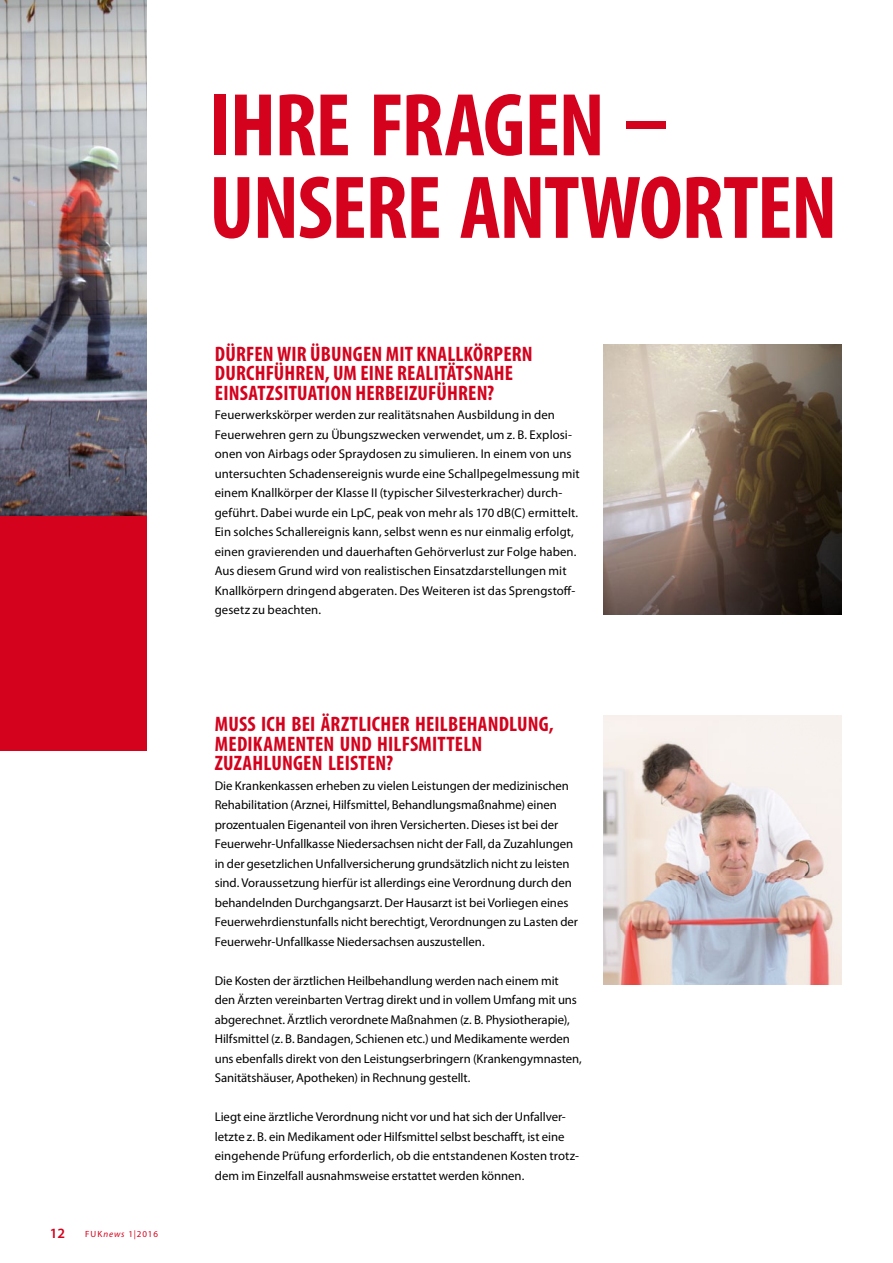
<style>
.page{position:relative;width:893px;height:1263px;background:#fff}
.page>*{position:absolute;margin:0;border:0;box-sizing:border-box;transform-origin:0 0}
.t1{font:700 condensed 90px/82.5px "Myriad Pro";letter-spacing:-.015em;color:#d4021d}
.t2{font:700 condensed 21px/19.5px "Myriad Pro";letter-spacing:.01em;color:#d4021d}
.t3{font:600 14.25px "Myriad Pro";color:#d4021d}
.t4{font:12.75px/19.5px "Myriad Pro";color:#000}
.t5{font:9px "Myriad Pro";letter-spacing:.11em;color:#d4021d}
.s1{font-style:italic}
</style>
<div class="page">
<img style="left:0;top:0;width:147px;height:517px">
<div style="left:0;top:517px;width:147px;height:234px;background:#d4021d"></div>
<img style="left:604px;top:345px;width:238px;height:269px">
<img style="left:604px;top:715px;width:238px;height:270px">
<p class="t3" style="left:50px;top:1224px;width:17px">12</p>
<p class="t5" style="left:85px;top:1228px;width:74px">FUK<span class="s1">news</span> 1|2016</p>
<h1 class="t1" style="left:209px;top:82px;width:630px">IHRE FRAGEN –<br>UNSERE ANTWORTEN</h1>
<h2 class="t2" style="left:215px;top:344px;width:319px">DÜRFEN WIR ÜBUNGEN MIT KNALLKÖRPERN<br>DURCHFÜHREN, UM EINE REALITÄTSNAHE<br>EINSATZSITUATION HERBEIZUFÜHREN?</h2>
<p class="t4" style="left:215px;top:405px;width:366px">Feuerwerkskörper werden zur realitätsnahen Ausbildung in den Feuerwehren gern zu Übungszwecken verwendet, um z. B. Explosi&shy;onen von Airbags oder Spraydosen zu simulieren. In einem von uns untersuchten Schadensereignis wurde eine Schallpegelmessung mit einem Knallkörper der Klasse II (typischer Silvesterkracher) durch&shy;geführt. Dabei wurde ein LpC, peak von mehr als 170 dB(C) ermittelt.<br>Ein solches Schallereignis kann, selbst wenn es nur einmalig erfolgt, einen gravierenden und dauerhaften Gehörverlust zur Folge haben.<br>Aus diesem Grund wird von realistischen Einsatzdarstellungen mit Knallkörpern dringend abgeraten. Des Weiteren ist das Sprengstoff&shy;gesetz zu beachten.</p>
<h2 class="t2" style="left:215px;top:714px;width:340px">MUSS ICH BEI ÄRZTLICHER HEILBEHANDLUNG,<br>MEDIKAMENTEN UND HILFSMITTELN<br>ZUZAHLUNGEN LEISTEN?</h2>
<p class="t4" style="left:215px;top:776px;width:365px">Die Krankenkassen erheben zu vielen Leistungen der medizinischen Rehabilitation (Arznei, Hilfsmittel, Behandlungsmaßnahme) einen prozentualen Eigenanteil von ihren Versicherten. Dieses ist bei der Feuerwehr-Unfallkasse Niedersachsen nicht der Fall, da Zuzahlungen in der gesetzlichen Unfallversicherung grundsätzlich nicht zu leisten sind. Voraussetzung hierfür ist allerdings eine Verordnung durch den behandelnden Durchgangsarzt. Der Hausarzt ist bei Vorliegen eines Feuerwehrdienstunfalls nicht berechtigt, Verordnungen zu Lasten der Feuerwehr-Unfallkasse Niedersachsen auszustellen.</p>
<p class="t4" style="left:215px;top:970px;width:369px">Die Kosten der ärztlichen Heilbehandlung werden nach einem mit den Ärzten vereinbarten Vertrag direkt und in vollem Umfang mit uns abgerechnet. Ärztlich verordnete Maßnahmen (z. B. Physiotherapie), Hilfsmittel (z. B. Bandagen, Schienen etc.) und Medikamente werden uns ebenfalls direkt von den Leistungserbringern (Krankengymnasten, Sanitätshäuser, Apotheken) in Rechnung gestellt.</p>
<p class="t4" style="left:215px;top:1107px;width:366px">Liegt eine ärztliche Verordnung nicht vor und hat sich der Unfallver&shy;letzte z. B. ein Medikament oder Hilfsmittel selbst beschafft, ist eine eingehende Prüfung erforderlich, ob die entstandenen Kosten trotz&shy;dem im Einzelfall ausnahmsweise erstattet werden können.</p>
</div>
